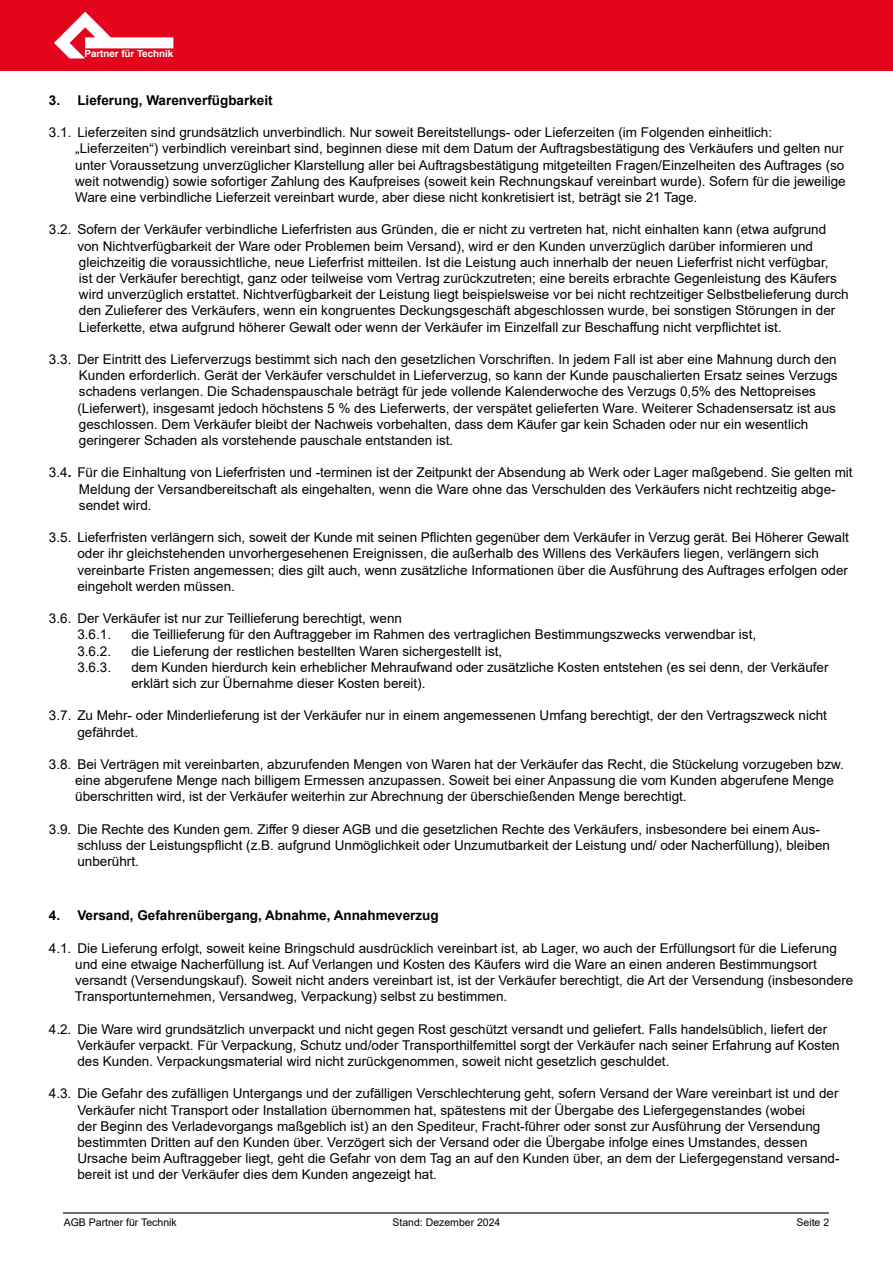
<style>
.page{position:relative;width:893px;height:1263px;background:#fff}
.page>*{position:absolute;margin:0;border:0;box-sizing:border-box;transform-origin:0 0}
.t1{font:13.5px/16.2px "Arial";color:#000}
.t2{font:700 13.5px "Arial";color:#000}
.t3{font:10.5px "Arial";color:#000}
.t4{font:700 9.75px "Switzerland";color:#fff}
.s1{font-weight:700}
</style>
<div class="page">
<div style="left:0;top:0;width:893px;height:70px;background:#e3051b"></div>
<svg style="left:54px;top:12px;width:119px;height:46px"></svg>
<hr style="left:64px;top:1212px;width:765px;height:1px;background:#706f6f">
<p class="t4" style="left:84px;top:48px;width:90px">Partner für Technik</p>
<p class="t2" style="left:49px;top:90px;width:225px">3. Lieferung, Warenverfügbarkeit</p>
<p class="t1" style="left:75px;top:124px;width:772px;text-indent:-26px">3.1. Lieferzeiten sind grundsätzlich unverbindlich. Nur soweit Bereitstellungs- oder Lieferzeiten (im Folgenden einheitlich: „Lieferzeiten“) verbindlich vereinbart sind, beginnen diese mit dem Datum der Auftragsbestätigung des Verkäufers und gelten nur unter Voraussetzung unverzüglicher Klarstellung aller bei Auftragsbestätigung mitgeteilten Fragen/Einzelheiten des Auftrages (so weit notwendig) sowie sofortiger Zahlung des Kaufpreises (soweit kein Rechnungskauf vereinbart wurde). Sofern für die jeweilige Ware eine verbindliche Lieferzeit vereinbart wurde, aber diese nicht konkretisiert ist, beträgt sie 21 Tage.</p>
<p class="t1" style="left:77px;top:221px;width:773px;text-indent:-28px">3.2. Sofern der Verkäufer verbindliche Lieferfristen aus Gründen, die er nicht zu vertreten hat, nicht einhalten kann (etwa aufgrund von Nichtverfügbarkeit der Ware oder Problemen beim Versand), wird er den Kunden unverzüglich darüber informieren und gleichzeitig die voraussichtliche, neue Lieferfrist mitteilen. Ist die Leistung auch innerhalb der neuen Lieferfrist nicht verfügbar,<br>ist der Verkäufer berechtigt, ganz oder teilweise vom Vertrag zurückzutreten; eine bereits erbrachte Gegenleistung des Käufers wird unverzüglich erstattet. Nichtverfügbarkeit der Leistung liegt beispielsweise vor bei nicht rechtzeitiger Selbstbelieferung durch den Zulieferer des Verkäufers, wenn ein kongruentes Deckungsgeschäft abgeschlossen wurde, bei sonstigen Störungen in der Lieferkette, etwa aufgrund höherer Gewalt oder wenn der Verkäufer im Einzelfall zur Beschaffung nicht verpflichtet ist.</p>
<p class="t1" style="left:77px;top:351px;width:762px;text-indent:-28px">3.3. Der Eintritt des Lieferverzugs bestimmt sich nach den gesetzlichen Vorschriften. In jedem Fall ist aber eine Mahnung durch den Kunden erforderlich. Gerät der Verkäufer verschuldet in Lieferverzug, so kann der Kunde pauschalierten Ersatz seines Verzugs schadens verlangen. Die Schadenspauschale beträgt für jede vollende Kalenderwoche des Verzugs 0,5% des Nettopreises (Lieferwert), insgesamt jedoch höchstens 5 % des Lieferwerts, der verspätet gelieferten Ware. Weiterer Schadensersatz ist aus geschlossen. Dem Verkäufer bleibt der Nachweis vorbehalten, dass dem Käufer gar kein Schaden oder nur ein wesentlich geringerer Schaden als vorstehende pauschale entstanden ist.</p>
<p class="t1" style="left:79px;top:464px;width:775px;text-indent:-30px">3.4<span class="s1">.</span> Für die Einhaltung von Lieferfristen und -terminen ist der Zeitpunkt der Absendung ab Werk oder Lager maßgebend. Sie gelten mit<br>Meldung der Versandbereitschaft als eingehalten, wenn die Ware ohne das Verschulden des Verkäufers nicht rechtzeitig abge&shy;sendet wird.</p>
<p class="t1" style="left:77px;top:529px;width:773px;text-indent:-28px">3.5. Lieferfristen verlängern sich, soweit der Kunde mit seinen Pflichten gegenüber dem Verkäufer in Verzug gerät. Bei Höherer Gewalt oder ihr gleichstehenden unvorhergesehenen Ereignissen, die außerhalb des Willens des Verkäufers liegen, verlängern sich vereinbarte Fristen angemessen; dies gilt auch, wenn zusätzliche Informationen über die Ausführung des Auftrages erfolgen oder eingeholt werden müssen.</p>
<p class="t1" style="left:77px;top:610px;width:326px;text-indent:-28px">3.6. Der Verkäufer ist nur zur Teillieferung berechtigt, wenn<br>3.6.1.</p>
<p class="t1" style="left:131px;top:626px;width:626px">die Teillieferung für den Auftraggeber im Rahmen des vertraglichen Bestimmungszwecks verwendbar ist,</p>
<p class="t1" style="left:77px;top:643px;width:35px">3.6.2.</p>
<p class="t1" style="left:131px;top:643px;width:372px">die Lieferung der restlichen bestellten Waren sichergestellt ist,</p>
<p class="t1" style="left:77px;top:659px;width:35px">3.6.3.</p>
<p class="t1" style="left:131px;top:659px;width:699px">dem Kunden hierdurch kein erheblicher Mehraufwand oder zusätzliche Kosten entstehen (es sei denn, der Verkäufer erklärt sich zur Übernahme dieser Kosten bereit).</p>
<p class="t1" style="left:77px;top:707px;width:751px;text-indent:-28px">3.7. Zu Mehr- oder Minderlieferung ist der Verkäufer nur in einem angemessenen Umfang berechtigt, der den Vertragszweck nicht gefährdet.</p>
<p class="t1" style="left:75px;top:756px;width:770px;text-indent:-26px">3.8. Bei Verträgen mit vereinbarten, abzurufenden Mengen von Waren hat der Verkäufer das Recht, die Stückelung vorzugeben bzw. eine abgerufene Menge nach billigem Ermessen anzupassen. Soweit bei einer Anpassung die vom Kunden abgerufene Menge überschritten wird, ist der Verkäufer weiterhin zur Abrechnung der überschießenden Menge berechtigt.</p>
<p class="t1" style="left:77px;top:821px;width:754px;text-indent:-28px">3.9. Die Rechte des Kunden gem. Ziffer 9 dieser AGB und die gesetzlichen Rechte des Verkäufers, insbesondere bei einem Aus&shy;schluss der Leistungspflicht (z.B. aufgrund Unmöglichkeit oder Unzumutbarkeit der Leistung und/ oder Nacherfüllung), bleiben unberührt.</p>
<p class="t2" style="left:49px;top:906px;width:391px">4. Versand, Gefahrenübergang, Abnahme, Annahmeverzug</p>
<p class="t1" style="left:75px;top:940px;width:780px;text-indent:-26px">4.1. Die Lieferung erfolgt, soweit keine Bringschuld ausdrücklich vereinbart ist, ab Lager, wo auch der Erfüllungsort für die Lieferung und eine etwaige Nacherfüllung ist. Auf Verlangen und Kosten des Käufers wird die Ware an einen anderen Bestimmungsort versandt (Versendungskauf). Soweit nicht anders vereinbart ist, ist der Verkäufer berechtigt, die Art der Versendung (insbesondere Transportunternehmen, Versandweg, Verpackung) selbst zu bestimmen.</p>
<p class="t1" style="left:77px;top:1021px;width:764px;text-indent:-28px">4.2. Die Ware wird grundsätzlich unverpackt und nicht gegen Rost geschützt versandt und geliefert. Falls handelsüblich, liefert der<br>Verkäufer verpackt. Für Verpackung, Schutz und/oder Transporthilfemittel sorgt der Verkäufer nach seiner Erfahrung auf Kosten des Kunden. Verpackungsmaterial wird nicht zurückgenommen, soweit nicht gesetzlich geschuldet.</p>
<p class="t1" style="left:77px;top:1085px;width:764px;text-indent:-28px">4.3. Die Gefahr des zufälligen Untergangs und der zufälligen Verschlechterung geht, sofern Versand der Ware vereinbart ist und der Verkäufer nicht Transport oder Installation übernommen hat, spätestens mit der Übergabe des Liefergegenstandes (wobei<br>der Beginn des Verladevorgangs maßgeblich ist) an den Spediteur, Fracht-führer oder sonst zur Ausführung der Versendung bestimmten Dritten auf den Kunden über. Verzögert sich der Versand oder die Übergabe infolge eines Umstandes, dessen Ursache beim Auftraggeber liegt, geht die Gefahr von dem Tag an auf den Kunden über, an dem der Liefergegenstand versand&shy;bereit ist und der Verkäufer dies dem Kunden angezeigt hat.</p>
<p class="t3" style="left:64px;top:1215px;width:115px">AGB Partner für Technik</p>
<p class="t3" style="left:392px;top:1215px;width:109px">Stand: Dezember 2024</p>
<p class="t3" style="left:796px;top:1215px;width:34px">Seite 2</p>
</div>
